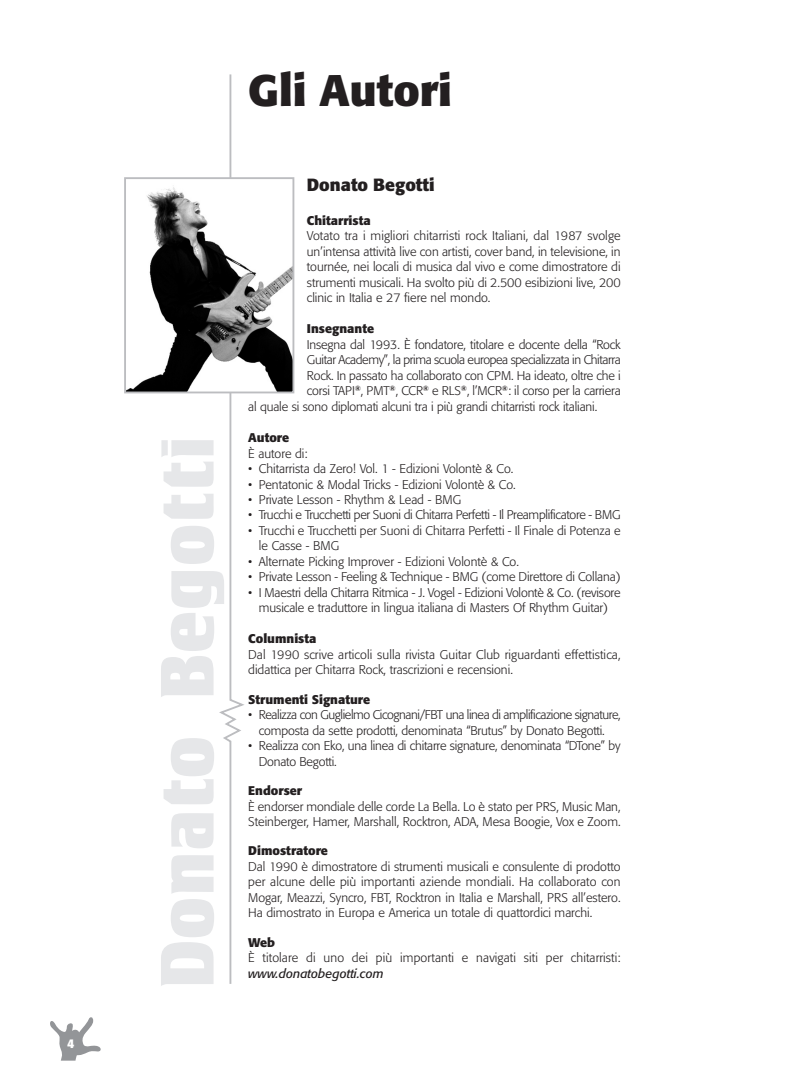
<style>
.page{position:relative;width:798px;height:1081px;background:#fff}
.page>*{position:absolute;margin:0;border:0;box-sizing:border-box;transform-origin:0 0}
.t1{font:700 43.75px "Formata";color:#231f20}
.t2{font:700 17.5px "Formata";color:#231f20}
.t3{font:300 12.5px/15.5px "Formata";color:#231f20}
.t4{font:300 12.5px/15.5px "Formata";letter-spacing:-.03em;color:#231f20;text-align:center}
.t5{font:300 12.5px "Formata";letter-spacing:-.025em;color:#231f20}
.t6{font:700 12.5px "Formata";color:#231f20}
.t7{font:700 12.5px "Formata";color:#fff}
.s1{font-weight:700}
.s2{font-weight:400;font-style:italic}
</style>
<div class="page">
<svg style="left:50px;top:1017px;width:51px;height:43px"></svg>
<svg style="left:161px;top:74px;width:86px;height:912px"></svg>
<img style="left:127px;top:183px;width:164px;height:207px">
<div style="left:124px;top:177px;width:170px;height:216px;border:2px solid #bcbdc0"></div>
<p class="t7" style="left:67px;top:1038px;width:9px">4</p>
<p class="t1" style="left:248px;top:71px;width:205px">Gli Autori</p>
<p class="t2" style="left:307px;top:177px;width:129px">Donato Begotti</p>
<p class="t3" style="left:307px;top:213px;width:315px"><span class="s1">Chitarrista<br></span>Votato tra i migliori chitarristi rock Italiani, dal 1987 svolge un’intensa attività live con artisti, cover band, in televisione, in tournée, nei locali di musica dal vivo e come dimostratore di strumenti musicali. Ha svolto più di 2.500 esibizioni live, 200 clinic in Italia e 27 fiere nel mondo.</p>
<p class="t6" style="left:307px;top:323px;width:69px">Insegnante</p>
<p class="t3" style="left:307px;top:338px;width:315px">Insegna dal 1993. È fondatore, titolare e docente della “Rock</p>
<p class="t4" style="left:307px;top:353px;width:315px">Guitar Academy”, la prima scuola europea specializzata in Chitarra</p>
<p class="t3" style="left:307px;top:368px;width:315px">Rock. In passato ha collaborato con CPM. Ha ideato, oltre che i</p>
<p class="t3" style="left:307px;top:384px;width:315px">corsi TAPI<sup>®</sup>, PMT<sup>®</sup>, CCR<sup>®</sup> e RLS<sup>®</sup>, l’MCR<sup>®</sup>: il corso per la carriera</p>
<p class="t3" style="left:248px;top:400px;width:350px">al quale si sono diplomati alcuni tra i più grandi chitarristi rock italiani.</p>
<p class="t3" style="left:248px;top:430px;width:61px"><span class="s1">Autore<br></span>È autore di:</p>
<p class="t3" style="left:248px;top:462px;width:266px">• Chitarrista da Zero! Vol. 1 - Edizioni Volontè &amp; Co.</p>
<p class="t3" style="left:248px;top:477px;width:269px">• Pentatonic &amp; Modal Tricks - Edizioni Volontè &amp; Co.</p>
<p class="t3" style="left:248px;top:493px;width:214px">• Private Lesson - Rhythm &amp; Lead - BMG</p>
<p class="t5" style="left:248px;top:509px;width:374px">• Trucchi e Trucchetti per Suoni di Chitarra Perfetti - Il Preamplificatore - BMG</p>
<p class="t3" style="left:259px;top:524px;width:363px;text-indent:-11px">• Trucchi e Trucchetti per Suoni di Chitarra Perfetti - Il Finale di Potenza e le Casse - BMG</p>
<p class="t3" style="left:248px;top:554px;width:272px">• Alternate Picking Improver - Edizioni Volontè &amp; Co.</p>
<p class="t3" style="left:248px;top:570px;width:374px">• Private Lesson - Feeling &amp; Technique - BMG (come Direttore di Collana)</p>
<p class="t3" style="left:248px;top:585px;width:374px;text-align:center">• I Maestri della Chitarra Ritmica - J. Vogel - Edizioni Volontè &amp; Co. (revisore musicale e traduttore in lingua italiana di Masters Of Rhythm Guitar)</p>
<p class="t3" style="left:248px;top:632px;width:374px"><span class="s1">Columnista<br></span>Dal 1990 scrive articoli sulla rivista Guitar Club riguardanti effettistica, didattica per Chitarra Rock, trascrizioni e recensioni.</p>
<p class="t6" style="left:248px;top:693px;width:123px">Strumenti Signature</p>
<p class="t4" style="left:248px;top:708px;width:374px">• Realizza con Guglielmo Cicognani/FBT una linea di amplificazione signature, composta da sette prodotti, denominata “Brutus” by Donato Begotti.</p>
<p class="t3" style="left:259px;top:739px;width:363px;text-indent:-11px">• Realizza con Eko, una linea di chitarre signature, denominata “DTone” by<br>Donato Begotti.</p>
<p class="t3" style="left:248px;top:783px;width:374px"><span class="s1">Endorser<br></span>È endorser mondiale delle corde La Bella. Lo è stato per PRS, Music Man,<br>Steinberger, Hamer, Marshall, Rocktron, ADA, Mesa Boogie, Vox e Zoom.</p>
<p class="t3" style="left:248px;top:844px;width:374px"><span class="s1">Dimostratore<br></span>Dal 1990 è dimostratore di strumenti musicali e consulente di prodotto per alcune delle più importanti aziende mondiali. Ha collaborato con Mogar, Meazzi, Syncro, FBT, Rocktron in Italia e Marshall, PRS all’estero.<br>Ha dimostrato in Europa e America un totale di quattordici marchi.</p>
<p class="t3" style="left:248px;top:935px;width:374px"><span class="s1">Web<br></span>È titolare di uno dei più importanti e navigati siti per chitarristi: <span class="s2">www.donatobegotti.com</span></p>
</div>
